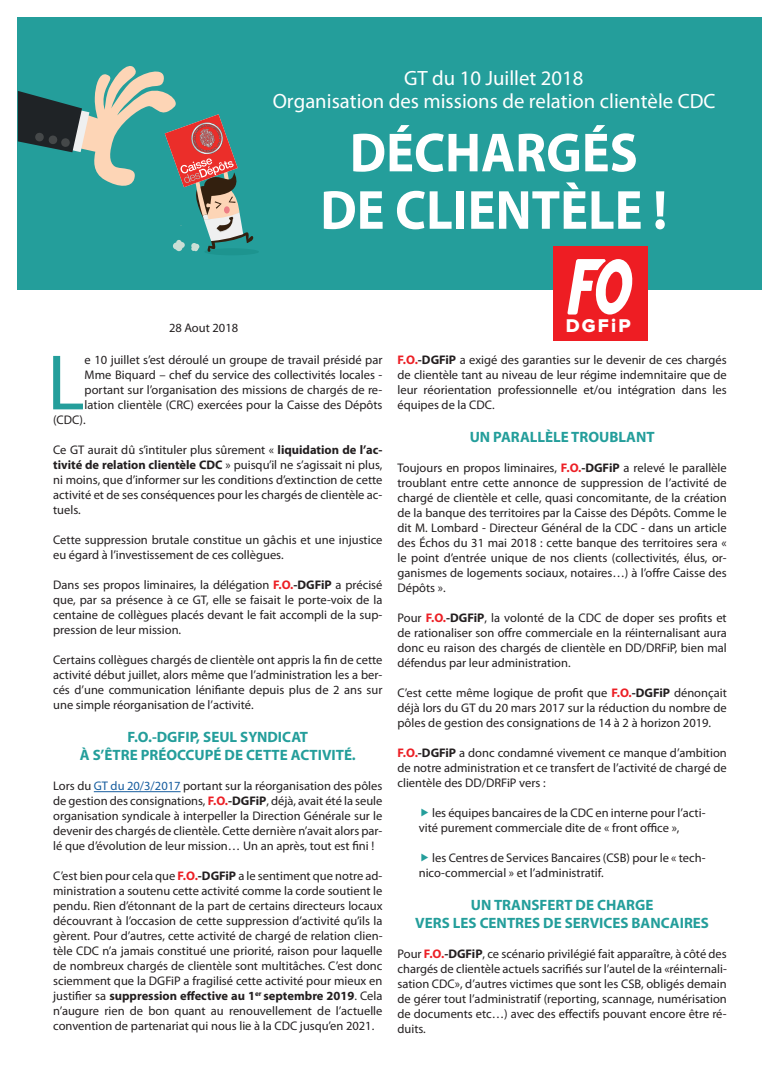
<style>
.page{position:relative;width:780px;height:1088px;background:#fff}
.page>*{position:absolute;margin:0;border:0;box-sizing:border-box;transform-origin:0 0}
.t1{font:79.25px "Myriad Pro";color:#249e9b}
.t2{font:700 55.5px/57.4px "Myriad Pro";color:#fff;text-align:center;scale:.94 1}
.t3{font:20.75px "Myriad Pro";color:#fff}
.t4{font:19.12px "Proxima Nova Extrabld";letter-spacing:.11em;color:#fff}
.t5{font:700 15px/18px "Myriad Pro";color:#249e9b;text-align:center}
.t6{font:12.5px/15px "Myriad Pro";color:#231f20;text-align:justify}
.s1{font-weight:700}
.s2{font-weight:700;color:#ec1f25}
.s3{color:#175d9e}
</style>
<div class="page">
<div style="left:18px;top:18px;width:744px;height:272px;background:#249e9b"></div>
<div style="left:204px;top:248px;width:55px;height:7px;background:#1d948f;border-radius:50%"></div>
<svg style="left:18px;top:66px;width:236px;height:186px"></svg>
<div style="left:553px;top:246px;width:94px;height:95px;background:#ee1d23"></div>
<svg style="left:567px;top:259px;width:66px;height:55px"></svg>
<hr style="left:94px;top:791px;width:87px;height:1px;background:#175d9e">
<p class="t6" style="left:169px;top:320px;width:71px">28 Aout 2018</p>
<h3 class="t3" style="left:404px;top:66px;width:181px">GT du 10 Juillet 2018</h3>
<h2 class="t2" style="left:320px;top:122px;width:370px">DÉCHARGÉS<br>DE CLIENTÈLE !</h2>
<h3 class="t3" style="left:273px;top:88px;width:444px">Organisation des missions de relation clientèle CDC</h3>
<h3 class="t4" style="left:566px;top:317px;width:66px">DGFiP</h3>
<h1 class="t1" style="left:47px;top:334px;width:39px">L</h1>
<p class="t6" style="left:85px;top:352px;width:299px">e 10 juillet s’est déroulé un groupe de travail présidé par</p>
<p class="t6" style="left:85px;top:367px;width:299px">Mme Biquard – chef du service des collectivités locales -</p>
<p class="t6" style="left:85px;top:382px;width:299px">portant sur l’organisation des missions de chargés de re-</p>
<p class="t6" style="left:85px;top:397px;width:299px">lation clientèle (CRC) exercées pour la Caisse des Dépôts</p>
<p class="t6" style="left:53px;top:412px;width:34px">(CDC).</p>
<p class="t6" style="left:53px;top:442px;width:331px">Ce GT aurait dû s’intituler plus sûrement « <span class="s1">liquidation de l’ac&shy;tivité de relation clientèle CDC</span> » puisqu’il ne s’agissait ni plus, ni moins, que d’informer sur les conditions d’extinction de cette activité et de ses conséquences pour les chargés de clientèle ac&shy;tuels.</p>
<p class="t6" style="left:53px;top:532px;width:331px">Cette suppression brutale constitue un gâchis et une injustice eu égard à l’investissement de ces collègues.</p>
<p class="t6" style="left:53px;top:577px;width:331px">Dans ses propos liminaires, la délégation <span class="s2">F.O.</span><span class="s1">-DGFiP</span> a précisé que, par sa présence à ce GT, elle se faisait le porte-voix de la centaine de collègues placés devant le fait accompli de la sup&shy;pression de leur mission.</p>
<p class="t6" style="left:53px;top:652px;width:331px">Certains collègues chargés de clientèle ont appris la fin de cette activité début juillet, alors même que l’administration les a ber&shy;cés d’une communication lénifiante depuis plus de 2 ans sur une simple réorganisation de l’activité.</p>
<p class="t5" style="left:80px;top:728px;width:277px">F.O.-DGFIP, SEUL SYNDICAT<br>À S’ÊTRE PRÉOCCUPÉ DE CETTE ACTIVITÉ.</p>
<p class="t6" style="left:53px;top:778px;width:331px">Lors du <span class="s3">GT du 20/3/2017</span> portant sur la réorganisation des pôles de gestion des consignations, <span class="s2">F.O.</span><span class="s1">-DGFiP</span>, déjà, avait été la seule organisation syndicale à interpeller la Direction Générale sur le devenir des chargés de clientèle. Cette dernière n’avait alors par&shy;lé que d’évolution de leur mission… Un an après, tout est fini !</p>
<p class="t6" style="left:53px;top:868px;width:331px">C’est bien pour cela que <span class="s2">F.O.</span><span class="s1">-DGFiP</span> a le sentiment que notre ad&shy;ministration a soutenu cette activité comme la corde soutient le pendu. Rien d’étonnant de la part de certains directeurs locaux découvrant à l’occasion de cette suppression d’activité qu’ils la gèrent. Pour d’autres, cette activité de chargé de relation clien&shy;tèle CDC n’a jamais constitué une priorité, raison pour laquelle de nombreux chargés de clientèle sont multitâches. C’est donc sciemment que la DGFiP a fragilisé cette activité pour mieux en justifier sa <span class="s1">suppression effective au 1</span><sup>er</sup> <span class="s1">septembre 2019</span>. Cela n’augure rien de bon quant au renouvellement de l’actuelle convention de partenariat qui nous lie à la CDC jusqu’en 2021.</p>
<p class="t6" style="left:397px;top:352px;width:331px"><span class="s2">F.O.</span><span class="s1">-DGFiP</span> a exigé des garanties sur le devenir de ces chargés de clientèle tant au niveau de leur régime indemnitaire que de leur réorientation professionnelle et/ou intégration dans les équipes de la CDC.</p>
<p class="t5" style="left:469px;top:428px;width:186px">UN PARALLÈLE TROUBLANT</p>
<p class="t6" style="left:397px;top:460px;width:331px">Toujours en propos liminaires, <span class="s2">F.O.</span><span class="s1">-DGFiP</span> a relevé le parallèle troublant entre cette annonce de suppression de l’activité de chargé de clientèle et celle, quasi concomitante, de la création de la banque des territoires par la Caisse des Dépôts. Comme le dit M. Lombard - Directeur Général de la CDC - dans un article des Échos du 31 mai 2018 : cette banque des territoires sera « le point d’entrée unique de nos clients (collectivités, élus, or&shy;ganismes de logements sociaux, notaires…) à l’offre Caisse des Dépôts ».</p>
<p class="t6" style="left:397px;top:610px;width:331px">Pour <span class="s2">F.O.</span><span class="s1">-DGFiP</span>, la volonté de la CDC de doper ses profits et de rationaliser son offre commerciale en la réinternalisant aura donc eu raison des chargés de clientèle en DD/DRFiP, bien mal défendus par leur administration.</p>
<p class="t6" style="left:397px;top:685px;width:331px">C’est cette même logique de profit que <span class="s2">F.O.</span><span class="s1">-DGFiP</span> dénonçait déjà lors du GT du 20 mars 2017 sur la réduction du nombre de pôles de gestion des consignations de 14 à 2 à horizon 2019.</p>
<p class="t6" style="left:397px;top:745px;width:331px"><span class="s2">F.O.</span><span class="s1">-DGFiP</span> a donc condamné vivement ce manque d’ambition de notre administration et ce transfert de l’activité de chargé de clientèle des DD/DRFiP vers :</p>
<p class="t6" style="left:419px;top:805px;width:288px;text-indent:13px">les équipes bancaires de la CDC en interne pour l’acti&shy;vité purement commerciale dite de « front office »,</p>
<p class="t6" style="left:419px;top:850px;width:288px;text-indent:13px">les Centres de Services Bancaires (CSB) pour le « tech&shy;nico-commercial » et l’administratif.</p>
<p class="t5" style="left:415px;top:896px;width:295px">UN TRANSFERT DE CHARGE<br>VERS LES CENTRES DE SERVICES BANCAIRES</p>
<p class="t6" style="left:397px;top:946px;width:331px">Pour <span class="s2">F.O.</span><span class="s1">-DGFiP</span>, ce scénario privilégié fait apparaître, à côté des chargés de clientèle actuels sacrifiés sur l’autel de la «réinternali&shy;sation CDC», d’autres victimes que sont les CSB, obligés demain de gérer tout l’administratif (reporting, scannage, numérisation de documents etc…) avec des effectifs pouvant encore être ré&shy;duits.</p>
</div>
